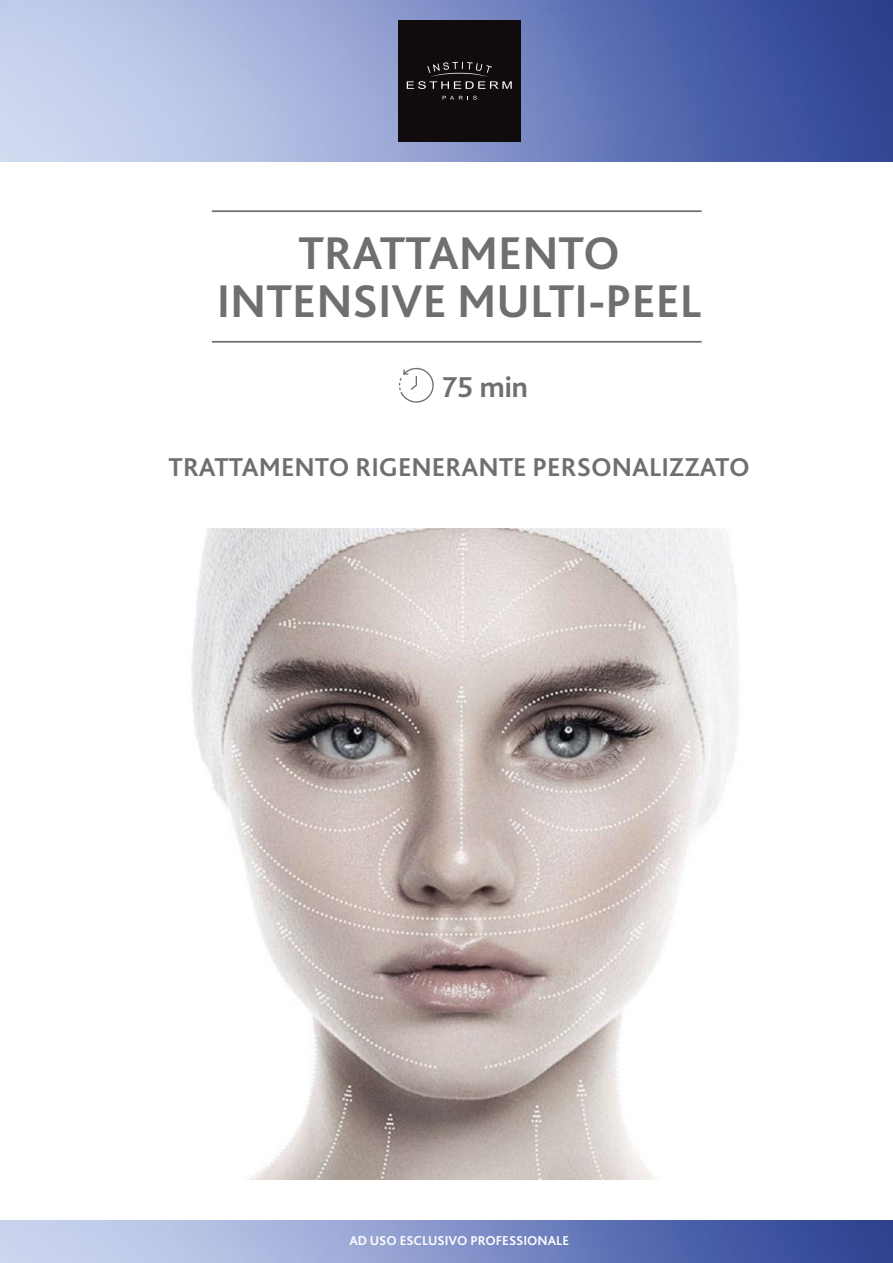
<style>
.page{position:relative;width:893px;height:1263px;background:#fff}
.page>*{position:absolute;margin:0;border:0;box-sizing:border-box;transform-origin:0 0}
.t1{font:700 48px/48px "Bliss 2";color:#706f6f;text-align:center}
.t2{font:700 30px "Bliss 2";color:#706f6f}
.t3{font:700 27px "Bliss 2";color:#706f6f}
.t4{font:700 13.5px "Bliss 2";color:#fff}
</style>
<div class="page">
<img style="left:0;top:1221px;width:893px;height:42px">
<svg style="left:399px;top:368px;width:35px;height:35px"></svg>
<hr style="left:212px;top:210px;width:490px;height:2px;background:#706f6f">
<hr style="left:212px;top:341px;width:490px;height:2px;background:#706f6f">
<img style="left:0;top:0;width:893px;height:162px">
<div style="left:398px;top:20px;width:123px;height:122px;background:#100c0e"></div>
<svg style="left:443px;top:96px;width:34px;height:4px"></svg>
<svg style="left:407px;top:62px;width:105px;height:27px"></svg>
<img style="left:191px;top:528px;width:548px;height:651px">
<h1 class="t1" style="left:217px;top:229px;width:486px">TRATTAMENTO<br>INTENSIVE MULTI-PEEL</h1>
<p class="t2" style="left:442px;top:368px;width:87px">75 min</p>
<p class="t3" style="left:169px;top:450px;width:583px">TRATTAMENTO RIGENERANTE PERSONALIZZATO</p>
<p class="t4" style="left:349px;top:1232px;width:221px">AD USO ESCLUSIVO PROFESSIONALE</p>
</div>
